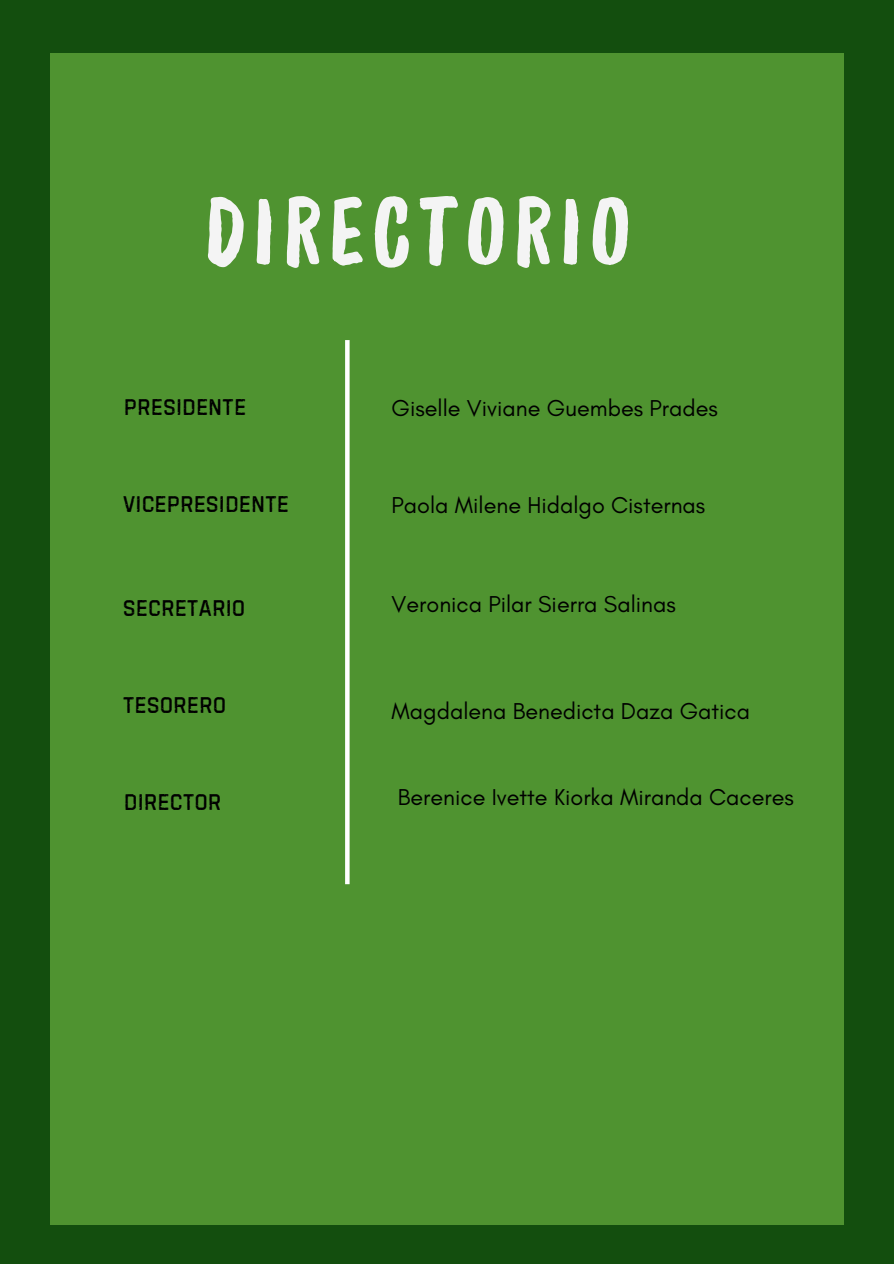
<style>
.page{position:relative;width:894px;height:1264px;background:#fff}
.page>*{position:absolute;margin:0;border:0;box-sizing:border-box;transform-origin:0 0}
.t1{font:104.85px "Handelson Four";letter-spacing:.065em;color:#f4f4f4}
.t2{font:25.65px "Handelson Five";color:#000}
.t3{font:23.4px "Glacial Indifference";color:#000}
</style>
<div class="page">
<div style="left:0;top:0;width:893px;height:1263px;background:#134e0e"></div>
<div style="left:50px;top:53px;width:793px;height:1171px;background:#4f9330"></div>
<svg style="left:345px;top:340px;width:4px;height:544px;background:#fafcf9"></svg>
<h1 class="t1" style="left:204px;top:176px;width:428px">DIRECTORIO</h1>
<h2 class="t2" style="left:124px;top:393px;width:124px">PRESIDENTE</h2>
<h2 class="t3" style="left:391px;top:393px;width:328px">Giselle Viviane Guembes Prades</h2>
<h2 class="t2" style="left:123px;top:490px;width:168px">VICEPRESIDENTE</h2>
<h2 class="t3" style="left:391px;top:491px;width:315px">Paola Milene Hidalgo Cisternas</h2>
<h2 class="t2" style="left:123px;top:594px;width:124px">SECRETARIO</h2>
<p class="t3" style="left:391px;top:590px;width:285px">Veronica Pilar Sierra Salinas</p>
<p class="t2" style="left:123px;top:691px;width:105px">TESORERO</p>
<p class="t3" style="left:391px;top:696px;width:360px">Magdalena Benedicta Daza Gatica</p>
<p class="t2" style="left:124px;top:788px;width:99px">DIRECTOR</p>
<p class="t3" style="left:398px;top:783px;width:397px">Berenice Ivette Kiorka Miranda Caceres</p>
</div>
